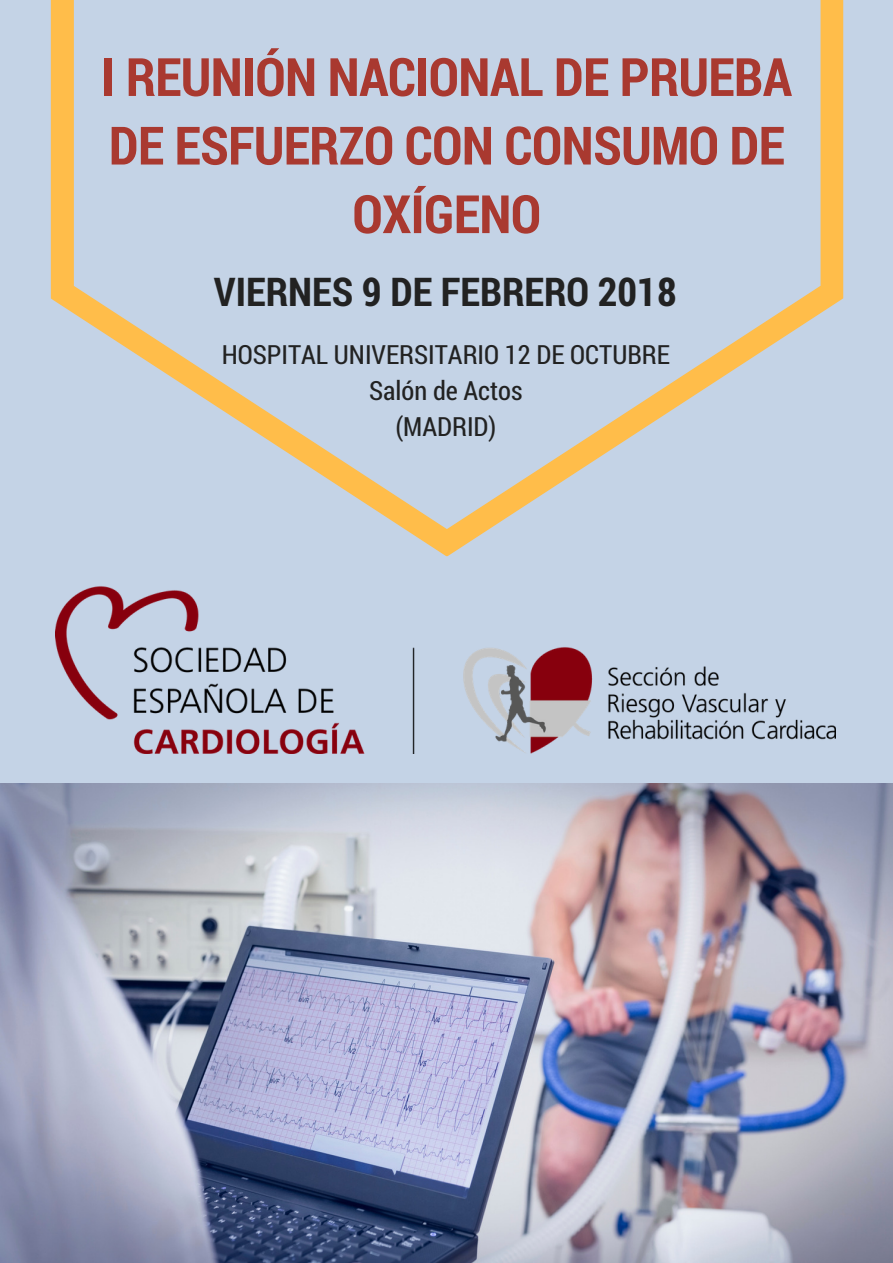
<style>
.page{position:relative;width:893px;height:1263px;background:#fff}
.page>*{position:absolute;margin:0;border:0;box-sizing:border-box;transform-origin:0 0}
.t1{font:700 52.95px/68.6px "Roboto Condensed";letter-spacing:-.01em;color:#a93930;text-align:center}
.t2{font:700 39.6px "Roboto Condensed";color:#222}
.t3{font:26.4px/36px "Roboto Condensed";color:#222;text-align:center}
</style>
<div class="page">
<div style="left:0;top:0;width:892px;height:1262px;background:#c4d3e6"></div>
<svg style="left:51px;top:0;width:792px;height:556px"></svg>
<img style="left:0;top:783px;width:892px;height:479px">
<img style="left:55px;top:586px;width:780px;height:167px">
<p class="t1" style="left:101px;top:41px;width:692px">I REUNIÓN NACIONAL DE PRUEBA<br>DE ESFUERZO CON CONSUMO DE<br>OXÍGENO</p>
<p class="t2" style="left:214px;top:264px;width:464px">VIERNES 9 DE FEBRERO 2018</p>
<p class="t3" style="left:222px;top:336px;width:449px">HOSPITAL UNIVERSITARIO 12 DE OCTUBRE<br>Salón de Actos<br>(MADRID)</p>
</div>
